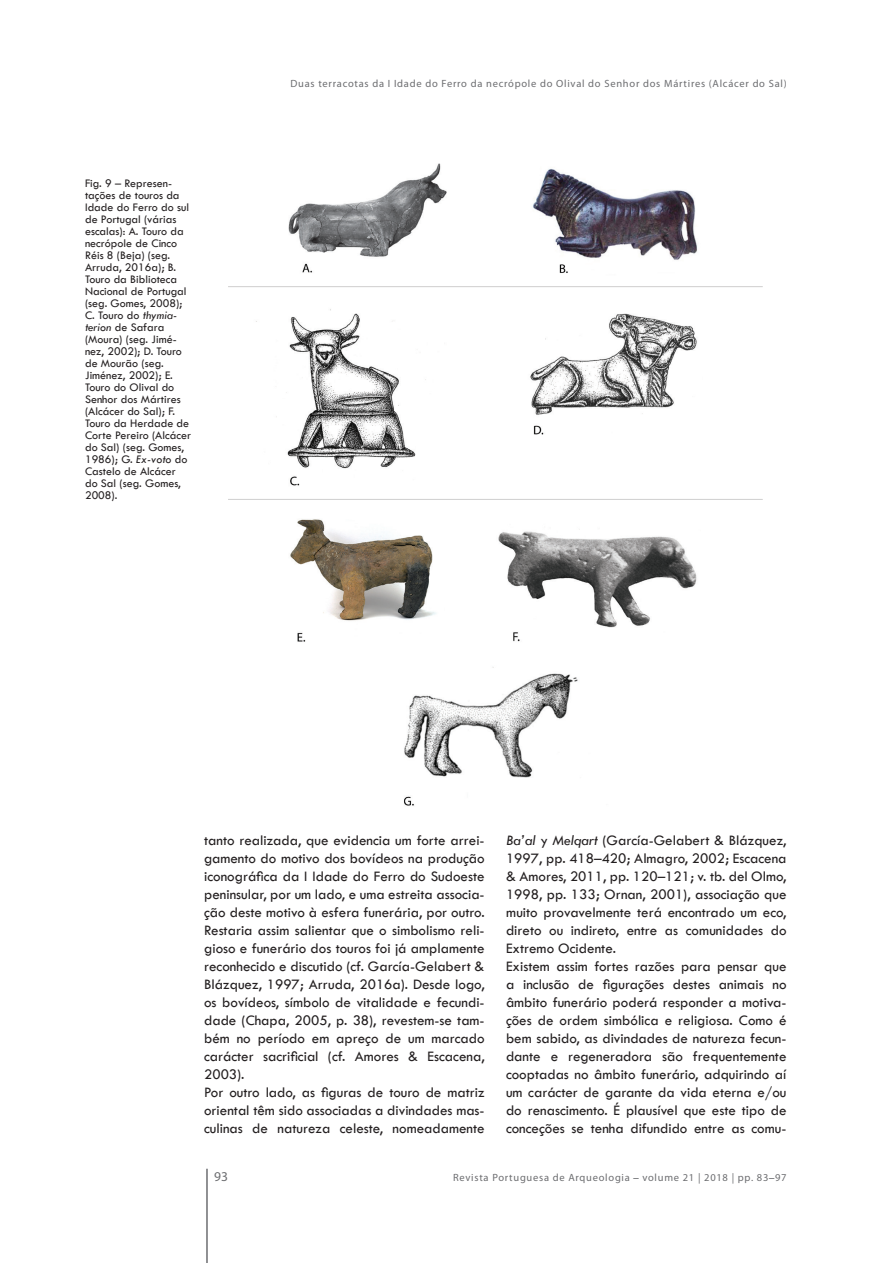
<style>
.page{position:relative;width:893px;height:1263px;background:#fff}
.page>*{position:absolute;margin:0;border:0;box-sizing:border-box;transform-origin:0 0}
.t1{font:15px/18px "Tw Cen";color:#231f20;text-align:justify}
.t2{font:13.5px "Myriad Pro";color:#6c6d70}
.t3{font:12px/12px "Tw Cen";color:#231f20}
.t4{font:10.5px "Myriad Pro";letter-spacing:.07em;color:#6c6d70}
.s1{font-style:italic}
.s2{font-family:"Tw Cen"}
</style>
<div class="page">
<hr style="left:206px;top:1169px;width:2px;height:94px;background:#6c6d70">
<img style="left:256px;top:163px;width:442px;height:643px">
<hr style="left:228px;top:286px;width:535px;height:1px;background:#231f20">
<hr style="left:228px;top:499px;width:535px;height:1px;background:#231f20">
<p class="t3" style="left:85px;top:177px;width:108px">Fig. 9 – Represen&shy;tações de touros da<br>Idade do Ferro do sul de Portugal (várias escalas): A. Touro da necrópole de Cinco<br>Réis 8 (Beja) (seg.<br>Arruda, 2016a); B.<br>Touro da Biblioteca<br>Nacional de Portugal (seg. Gomes, 2008);<br>C. Touro do <span class="s1">thymia&shy;terion</span> de Safara (Moura) (seg. Jimé&shy;nez, 2002); D. Touro de Mourão (seg.<br>Jiménez, 2002); E.<br>Touro do Olival do<br>Senhor dos Mártires (Alcácer do Sal); F.<br>Touro da Herdade de<br>Corte Pereiro (Alcácer do Sal) (seg. Gomes,<br>1986); G. <span class="s1">Ex-voto</span> do<br>Castelo de Alcácer do Sal (seg. Gomes,<br>2008).</p>
<p class="t4" style="left:291px;top:78px;width:498px">Duas terracotas da I Idade do Ferro da necrópole do Olival do Senhor dos Mártires (Alcácer do Sal)</p>
<p class="t1" style="left:204px;top:831px;width:282px">tanto realizada, que evidencia um forte arrei&shy;gamento do motivo dos bovídeos na produção iconográfica da I Idade do Ferro do Sudoeste peninsular, por um lado, e uma estreita associa&shy;ção deste motivo à esfera funerária, por outro.</p>
<p class="t1" style="left:204px;top:921px;width:282px">Restaria assim salientar que o simbolismo reli&shy;gioso e funerário dos touros foi já amplamente reconhecido e discutido (cf. García-Gelabert &amp; Blázquez, 1997; Arruda, 2016a). Desde logo, os bovídeos, símbolo de vitalidade e fecundi&shy;dade (Chapa, 2005, p. 38), revestem-se tam&shy;bém no período em apreço de um marcado carácter sacrificial (cf. Amores &amp; Escacena, 2003).</p>
<p class="t1" style="left:204px;top:1083px;width:282px">Por outro lado, as figuras de touro de matriz oriental têm sido associadas a divindades mas&shy;culinas de natureza celeste, nomeadamente</p>
<p class="t1" style="left:506px;top:831px;width:282px"><span class="s1">Ba’al</span> y <span class="s1">Melqart</span> (García-Gelabert &amp; Blázquez, 1997, pp. 418–420; Almagro, 2002; Escacena &amp; Amores, 2011, pp. 120–121; v. tb. del Olmo, 1998, pp. 133; Ornan, 2001), associação que muito provavelmente terá encontrado um eco, direto ou indireto, entre as comunidades do Extremo Ocidente.</p>
<p class="t1" style="left:506px;top:957px;width:282px">Existem assim fortes razões para pensar que a inclusão de figurações destes animais no âmbito funerário poderá responder a motiva&shy;ções de ordem simbólica e religiosa. Como é bem sabido, as divindades de natureza fecun&shy;dante e regeneradora são frequentemente cooptadas no âmbito funerário, adquirindo aí um carácter de garante da vida eterna e/ou do renascimento. É plausível que este tipo de conceções se tenha difundido entre as comu-</p>
<p class="t2" style="left:214px;top:1169px;width:15px">93</p>
<p class="t4" style="left:453px;top:1172px;width:335px">Revista Portuguesa de Arqueologia <span class="s2">–</span> volume 21 | 2018 | pp. 83<span class="s2">–</span>97</p>
</div>
